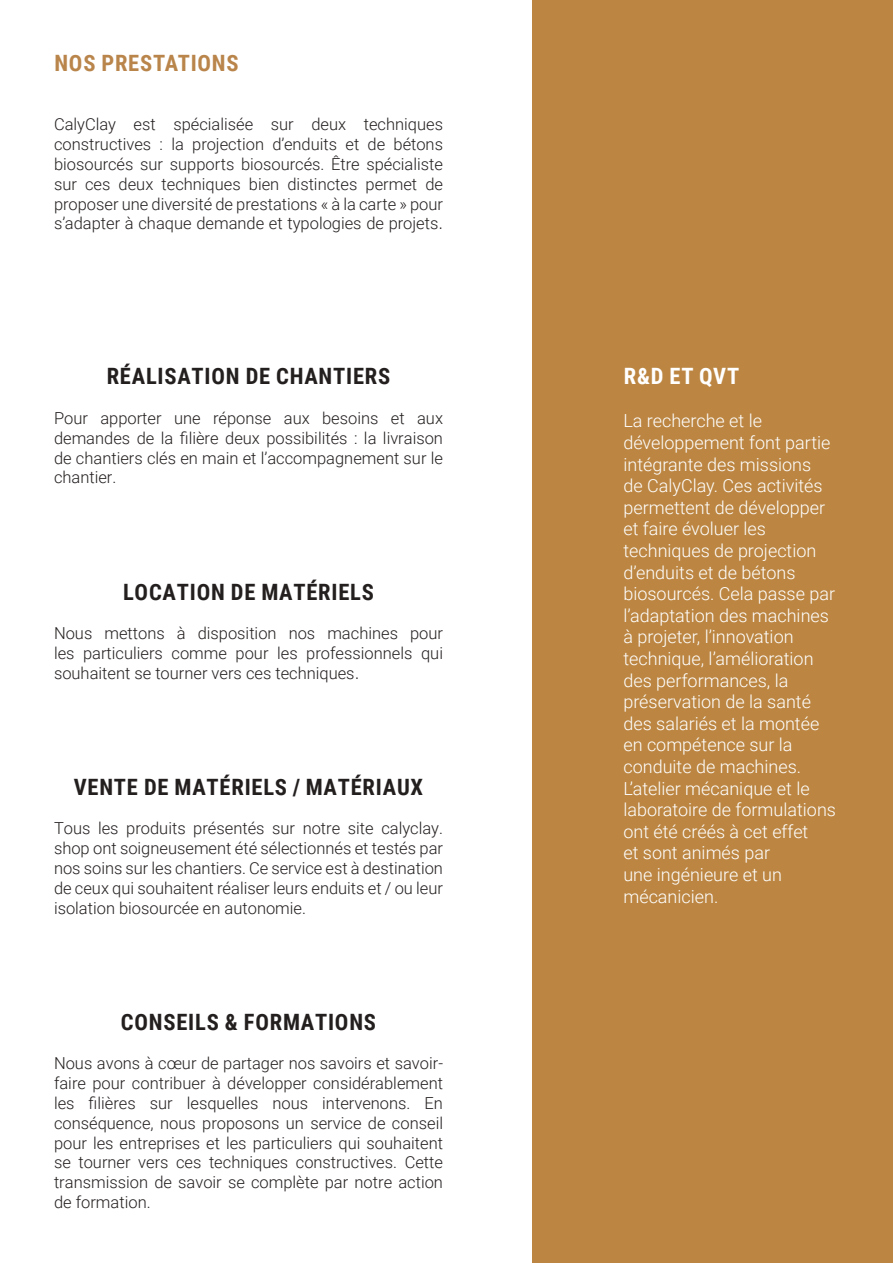
<style>
.page{position:relative;width:893px;height:1263px;background:#fff}
.page>*{position:absolute;margin:0;border:0;box-sizing:border-box;transform-origin:0 0}
.t1{font:700 22.5px "Roboto Condensed";letter-spacing:.035em;color:#241f1f}
.t2{font:700 22.5px "Roboto Condensed";letter-spacing:.035em;color:#b9854b}
.t3{font:700 22.5px "Roboto Condensed";color:#fff}
.t4{font:300 18px/21.6px "Roboto";color:#fff}
.t5{font:300 16.5px/19.8px "Roboto";color:#241f1f;text-align:justify}
.s1{font-family:"Helvetica"}
</style>
<div class="page">
<div style="left:533px;top:0;width:360px;height:1263px;background:#bc8642"></div>
<h1 class="t2" style="left:54px;top:47px;width:186px">NOS PRESTATIONS</h1>
<p class="t5" style="left:54px;top:114px;width:391px">CalyClay est spécialisée sur deux techniques constructives : la projection d’enduits et de bétons biosourcés sur supports biosourcés. Être spécialiste sur ces deux techniques bien distinctes permet de proposer une diversité de prestations « à la carte » pour s’adapter à chaque demande et typologies de projets<span class="s1">.</span></p>
<h1 class="t1" style="left:107px;top:361px;width:285px">RÉALISATION DE CHANTIERS</h1>
<p class="t5" style="left:54px;top:408px;width:391px">Pour apporter une réponse aux besoins et aux demandes de la filière deux possibilités : la livraison de chantiers clés en main et l’accompagnement sur le chantier.</p>
<h1 class="t1" style="left:123px;top:576px;width:252px">LOCATION DE MATÉRIELS</h1>
<p class="t5" style="left:54px;top:623px;width:391px">Nous mettons à disposition nos machines pour les particuliers comme pour les professionnels qui souhaitent se tourner vers ces techniques<span class="s1">.</span></p>
<h1 class="t1" style="left:74px;top:771px;width:351px">VENTE DE MATÉRIELS / MATÉRIAUX</h1>
<p class="t5" style="left:54px;top:818px;width:391px">Tous les produits présentés sur notre site calyclay. shop ont soigneusement été sélectionnés et testés par nos soins sur les chantiers. Ce service est à destination de ceux qui souhaitent réaliser leurs enduits et / ou leur isolation biosourcée en autonomie.</p>
<h1 class="t1" style="left:121px;top:1006px;width:257px">CONSEILS &amp; FORMATIONS</h1>
<p class="t5" style="left:54px;top:1053px;width:391px">Nous avons à cœur de partager nos savoirs et savoir&shy;faire pour contribuer à développer considérablement les filières sur lesquelles nous intervenons. En conséquence, nous proposons un service de conseil pour les entreprises et les particuliers qui souhaitent se tourner vers ces techniques constructives. Cette transmission de savoir se complète par notre action de formation.</p>
<h1 class="t3" style="left:624px;top:360px;width:117px">R&amp;D ET QVT</h1>
<p class="t4" style="left:623px;top:410px;width:214px">La recherche et le développement font partie intégrante des missions<br>de CalyClay. Ces activités permettent de développer et faire évoluer les techniques de projection d’enduits et de bétons biosourcés. Cela passe par l’adaptation des machines à projeter, l’innovation technique, l’amélioration des performances, la préservation de la santé des salariés et la montée en compétence sur la conduite de machines.<br>L’atelier mécanique et le laboratoire de formulations ont été créés à cet effet<br>et sont animés par<br>une ingénieure et un mécanicien.</p>
</div>
